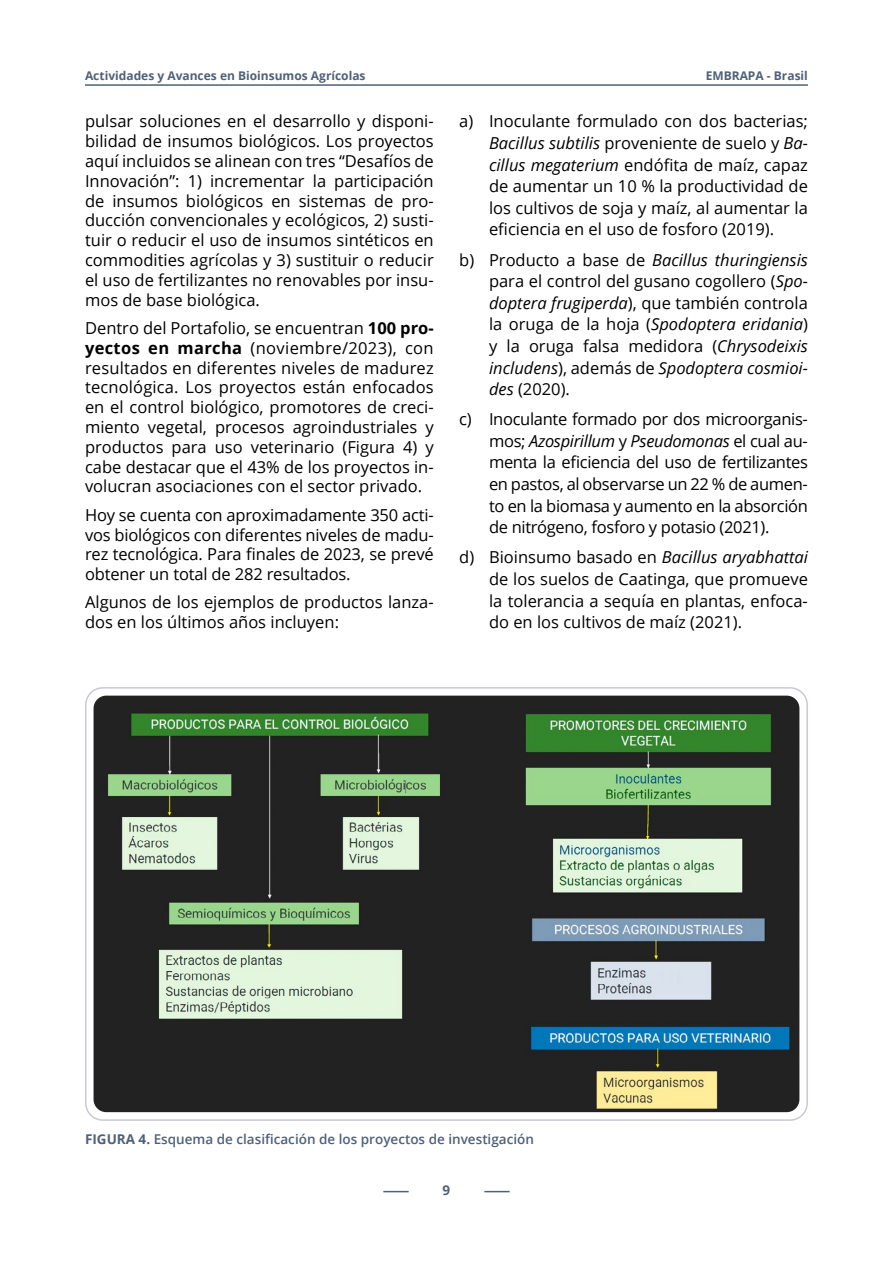
<style>
.page{position:relative;width:893px;height:1263px;background:#fff}
.page>*{position:absolute;margin:0;border:0;box-sizing:border-box;transform-origin:0 0}
.txt01{font:16.5px/19.8px "Open Sans";color:#000;text-align:justify}
.figuras{font:600 13.5px "Open Sans";color:#4f6178}
.t1{font:700 13.5px "Open Sans";color:#4f6178}
.t2{font:700 12px "Open Sans";color:#4f6178}
.s1{font-weight:700}
.s2{font-style:italic}
</style>
<div class="page">
<svg style="left:484px;top:1191px;width:26px;height:1px"></svg>
<svg style="left:383px;top:1191px;width:26px;height:1px"></svg>
<hr style="left:85px;top:84px;width:723px;height:2px;background:#4f6178">
<img style="left:94px;top:696px;width:705px;height:416px">
<div style="left:85px;top:687px;width:723px;height:434px;border:2px solid #c7cad2;border-radius:17px"></div>
<p class="t2" style="left:85px;top:67px;width:282px">Actividades y Avances en Bioinsumos Agrícolas</p>
<p class="t2" style="left:706px;top:67px;width:104px">EMBRAPA - Brasil</p>
<p class="txt01" style="left:85px;top:111px;width:350px">pulsar soluciones en el desarrollo y disponi&shy;bilidad de insumos biológicos. Los proyectos aquí incluidos se alinean con tres “Desafíos de Innovación”: 1) incrementar la participación de insumos biológicos en sistemas de pro&shy;ducción convencionales y ecológicos, 2) susti&shy;tuir o reducir el uso de insumos sintéticos en commodities agrícolas y 3) sustituir o reducir el uso de fertilizantes no renovables por insu&shy;mos de base biológica.</p>
<p class="txt01" style="left:85px;top:318px;width:350px">Dentro del Portafolio, se encuentran <span class="s1">100 pro&shy;yectos en marcha</span> (noviembre/2023), con resultados en diferentes niveles de madurez tecnológica. Los proyectos están enfocados en el control biológico, promotores de creci&shy;miento vegetal, procesos agroindustriales y productos para uso veterinario (Figura 4) y cabe destacar que el 43% de los proyectos in&shy;volucran asociaciones con el sector privado.</p>
<p class="txt01" style="left:85px;top:504px;width:350px">Hoy se cuenta con aproximadamente 350 acti&shy;vos biológicos con diferentes niveles de madu&shy;rez tecnológica. Para finales de 2023, se prevé obtener un total de 282 resultados.</p>
<p class="txt01" style="left:85px;top:592px;width:350px">Algunos de los ejemplos de productos lanza&shy;dos en los últimos años incluyen:</p>
<p class="txt01" style="left:489px;top:110px;width:320px;line-height:21.6px;text-indent:-30px">a) Inoculante formulado con dos bacterias; <span class="s2">Bacillus subtilis</span> proveniente de suelo y <span class="s2">Ba&shy;cillus megaterium</span> endófita de maíz, capaz de aumentar un 10 % la productividad de los cultivos de soja y maíz, al aumentar la eficiencia en el uso de fosforo (2019).</p>
<p class="txt01" style="left:489px;top:248px;width:320px;line-height:21.6px;text-indent:-30px">b) Producto a base de <span class="s2">Bacillus thuringiensis </span>para el control del gusano cogollero (<span class="s2">Spo&shy;doptera frugiperda</span>), que también controla la oruga de la hoja (<span class="s2">Spodoptera eridania</span>) y la oruga falsa medidora (<span class="s2">Chrysodeixis includens</span>), además de <span class="s2">Spodoptera cosmioi&shy;des</span> (2020).</p>
<p class="txt01" style="left:489px;top:408px;width:320px;line-height:21.6px;text-indent:-30px">c) Inoculante formado por dos microorganis&shy;mos; <span class="s2">Azospirillum</span> y <span class="s2">Pseudomonas</span> el cual au&shy;menta la eficiencia del uso de fertilizantes en pastos, al observarse un 22 % de aumen&shy;to en la biomasa y aumento en la absorción de nitrógeno, fosforo y potasio (2021).</p>
<p class="txt01" style="left:489px;top:546px;width:320px;line-height:21.6px;text-indent:-30px">d) Bioinsumo basado en <span class="s2">Bacillus aryabhattai </span>de los suelos de Caatinga, que promueve la tolerancia a sequía en plantas, enfoca&shy;do en los cultivos de maíz (2021).</p>
<p class="figuras" style="left:85px;top:1130px;width:450px"><span class="s1">FIGURA 4.</span> Esquema de clasificación de los proyectos de investigación</p>
<p class="t1" style="left:443px;top:1180px;width:9px">9</p>
</div>
